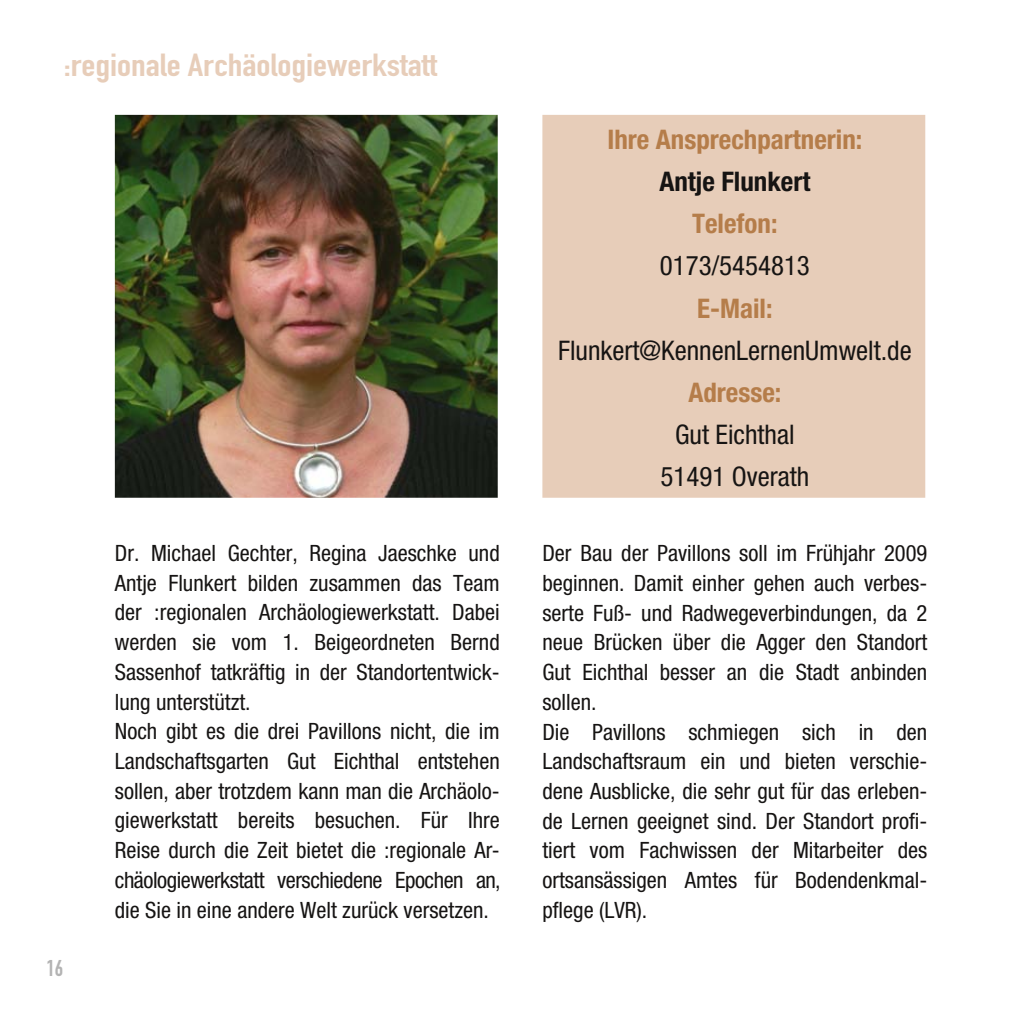
<style>
.page{position:relative;width:1021px;height:1021px;background:#fff}
.page>*{position:absolute;margin:0;border:0;box-sizing:border-box;transform-origin:0 0}
.t1{font:31.5px "DIN Engschrift LT";color:#e7cdb9;scale:1.2 1}
.t2{font:condensed 27px/42.1px "Helvetica Neue";color:#161413;text-align:center}
.t3{font:700 condensed 27px "Helvetica Neue";color:#b57d4a}
.t4{font:700 condensed 27px "Helvetica Neue";color:#161413}
.t5{font:condensed 22.5px/29.7px "Helvetica Neue";color:#161413}
.t6{font:22.5px "DIN Engschrift LT";color:#b3b3b3}
</style>
<div class="page">
<div style="left:542px;top:115px;width:383px;height:382px;background:#e7cdb9"></div>
<img style="left:115px;top:115px;width:382px;height:382px">
<h1 class="t1" style="left:64px;top:46px;width:312px">:regionale Archäologiewerkstatt</h1>
<p class="t3" style="left:607px;top:123px;width:256px">Ihre Ansprechpartnerin:</p>
<p class="t4" style="left:659px;top:165px;width:152px">Antje Flunkert</p>
<p class="t3" style="left:692px;top:207px;width:87px">Telefon:</p>
<p class="t2" style="left:659px;top:245px;width:152px">0173/5454813</p>
<p class="t3" style="left:697px;top:291px;width:77px">E-Mail:</p>
<p class="t2" style="left:558px;top:329px;width:355px">Flunkert@KennenLernenUmwelt.de</p>
<p class="t3" style="left:688px;top:375px;width:94px">Adresse:</p>
<p class="t2" style="left:660px;top:413px;width:150px">Gut Eichthal<br>51491 Overath</p>
<p class="t6" style="left:46px;top:955px;width:18px">16</p>
<p class="t5" style="left:115px;top:538px;width:387px">Dr. Michael Gechter, Regina Jaeschke und Antje Flunkert bilden zusammen das Team der :regionalen Archäologiewerkstatt. Dabei werden sie vom 1. Beigeordneten Bernd Sassenhof tatkräftig in der Standortentwick&shy;lung unterstützt.<br>Noch gibt es die drei Pavillons nicht, die im Landschaftsgarten Gut Eichthal entstehen sollen, aber trotzdem kann man die Archäolo&shy;giewerkstatt bereits besuchen. Für Ihre Reise durch die Zeit bietet die :regionale Ar&shy;chäologiewerkstatt verschiedene Epochen an, die Sie in eine andere Welt zurück versetzen.</p>
<p class="t5" style="left:542px;top:538px;width:386px">Der Bau der Pavillons soll im Frühjahr 2009 beginnen. Damit einher gehen auch verbes&shy;serte Fuß- und Radwegeverbindungen, da 2 neue Brücken über die Agger den Standort Gut Eichthal besser an die Stadt anbinden sollen.<br>Die Pavillons schmiegen sich in den Landschaftsraum ein und bieten verschie&shy;dene Ausblicke, die sehr gut für das erleben&shy;de Lernen geeignet sind. Der Standort profi&shy;tiert vom Fachwissen der Mitarbeiter des ortsansässigen Amtes für Bodendenkmal&shy;pflege (LVR).</p>
</div>
